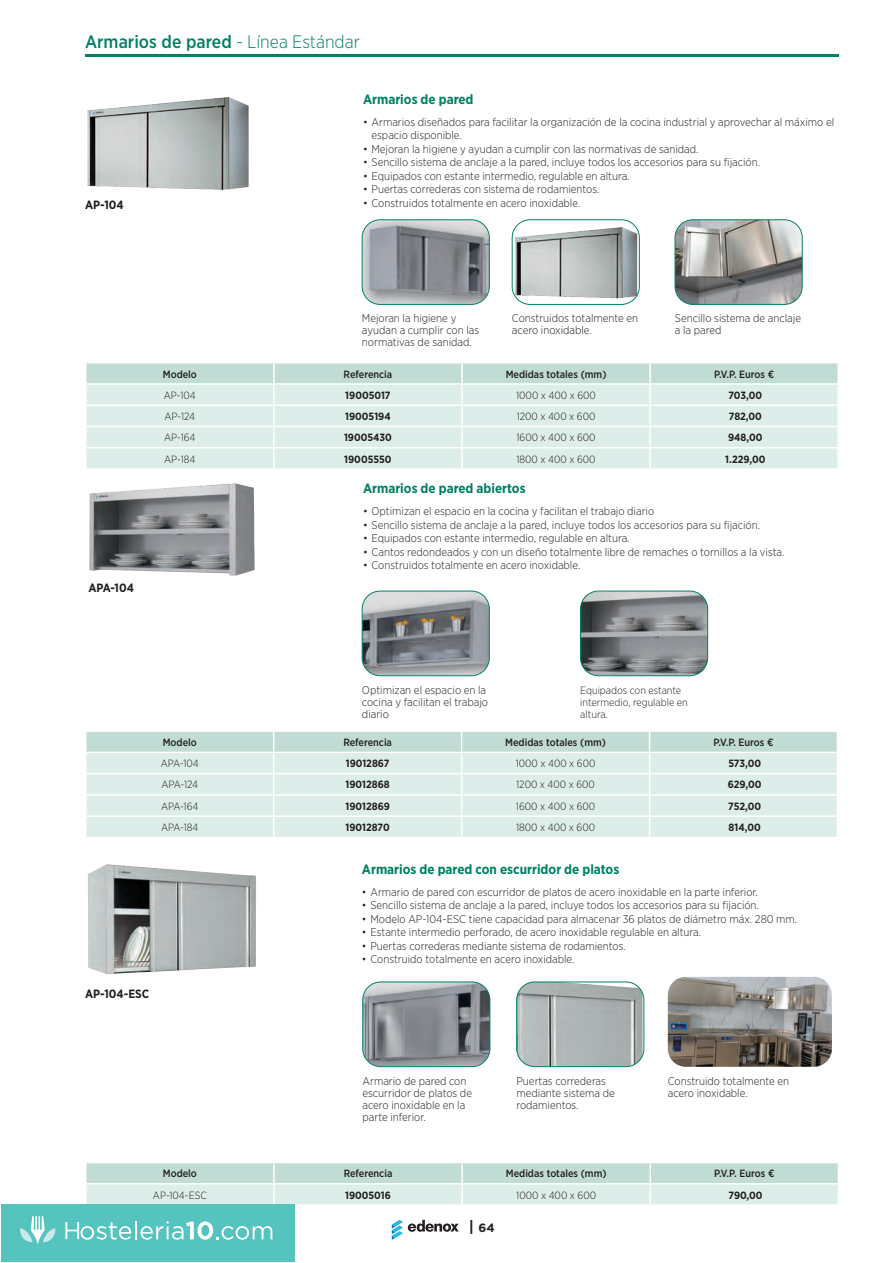
<style>
.page{position:relative;width:893px;height:1263px;background:#fff}
.page>*{position:absolute;margin:0;border:0;box-sizing:border-box;transform-origin:0 0}
.t1{font:500 18px "Gotham Narrow";color:#008164}
.t2{font:700 13.5px "Gotham Narrow";color:#008164}
.t3{font:700 12px "Gotham Narrow";color:#231f20}
.t4{font:700 12px "Gotham";color:#231f20}
.t5{font:300 11.25px/12px "Gotham Narrow";color:#231f20}
.t6{font:300 10.5px/12px "Gotham Narrow";color:#231f20}
.t7{font:500 10.5px "Gotham Narrow";color:#231f20}
.t8{font:700 10.5px "Gotham Narrow";color:#231f20}
.s1{font-weight:300}
.s2{font-size:15px}
</style>
<div class="page">
<hr style="left:85px;top:54px;width:754px;height:2px;background:#008164">
<svg style="left:392px;top:1220px;width:67px;height:20px"></svg>
<img style="left:89px;top:483px;width:166px;height:93px">
<img style="left:88px;top:864px;width:168px;height:111px">
<img style="left:87px;top:97px;width:162px;height:94px">
<img style="left:363px;top:982px;width:127px;height:85px">
<div style="left:363px;top:982px;width:127px;height:85px;border:1px solid #008164;border-radius:18px"></div>
<img style="left:517px;top:982px;width:127px;height:85px">
<div style="left:516px;top:982px;width:128px;height:85px;border:1px solid #008164;border-radius:18px"></div>
<img style="left:362px;top:591px;width:127px;height:85px">
<div style="left:362px;top:591px;width:128px;height:85px;border:1px solid #008164;border-radius:18px"></div>
<img style="left:580px;top:591px;width:128px;height:85px">
<div style="left:580px;top:591px;width:128px;height:85px;border:1px solid #008164;border-radius:18px"></div>
<img style="left:513px;top:225px;width:125px;height:74px">
<div style="left:512px;top:220px;width:127px;height:85px;border:1px solid #008164;border-radius:18px"></div>
<img style="left:675px;top:220px;width:127px;height:84px">
<div style="left:675px;top:220px;width:127px;height:85px;border:1px solid #008164;border-radius:18px"></div>
<img style="left:362px;top:220px;width:127px;height:84px">
<div style="left:362px;top:220px;width:128px;height:85px;border:1px solid #008164;border-radius:18px"></div>
<div style="left:87px;top:406px;width:750px;height:62px;background:#ddede9"></div>
<svg style="left:86px;top:363px;width:752px;height:41px;background:#d0e5e0"></svg>
<hr style="left:273px;top:406px;width:2px;height:20px;background:#fff">
<hr style="left:461px;top:406px;width:2px;height:20px;background:#fff">
<hr style="left:649px;top:406px;width:2px;height:20px;background:#fff">
<hr style="left:85px;top:426px;width:189px;height:1px;background:#fff">
<hr style="left:274px;top:426px;width:188px;height:1px;background:#fff">
<hr style="left:273px;top:427px;width:2px;height:20px;background:#fff">
<hr style="left:462px;top:426px;width:188px;height:1px;background:#fff">
<hr style="left:461px;top:427px;width:2px;height:20px;background:#fff">
<hr style="left:650px;top:426px;width:189px;height:1px;background:#fff">
<hr style="left:649px;top:427px;width:2px;height:20px;background:#fff">
<hr style="left:85px;top:447px;width:189px;height:1px;background:#fff">
<hr style="left:274px;top:447px;width:188px;height:1px;background:#fff">
<hr style="left:273px;top:448px;width:2px;height:20px;background:#fff">
<hr style="left:462px;top:447px;width:188px;height:1px;background:#fff">
<hr style="left:461px;top:448px;width:2px;height:20px;background:#fff">
<hr style="left:650px;top:447px;width:189px;height:1px;background:#fff">
<hr style="left:649px;top:448px;width:2px;height:20px;background:#fff">
<svg style="left:86px;top:731px;width:751px;height:106px;background:#daebe6"></svg>
<svg style="left:86px;top:1163px;width:752px;height:41px;background:#d0e5df"></svg>
<img style="left:668px;top:977px;width:164px;height:90px">
<div style="left:1px;top:1204px;width:293px;height:57px;background:#55c3be"></div>
<svg style="left:65px;top:1221px;width:207px;height:19px"></svg>
<svg style="left:20px;top:1216px;width:36px;height:28px"></svg>
<h1 class="t1" style="left:85px;top:31px;width:276px">Armarios de pared <span class="s1">- Línea Estándar</span></h1>
<p class="t2" style="left:363px;top:90px;width:112px">Armarios de pared</p>
<p class="t5" style="left:372px;top:115px;width:464px;line-height:13.5px;text-indent:-9px">• Armarios diseñados para facilitar la organización de la cocina industrial y aprovechar al máximo el espacio disponible.</p>
<p class="t5" style="left:363px;top:143px;width:337px">• Mejoran la higiene y ayudan a cumplir con las normativas de sanidad.</p>
<p class="t5" style="left:363px;top:156px;width:398px">• Sencillo sistema de anclaje a la pared, incluye todos los accesorios para su fijación.</p>
<p class="t5" style="left:363px;top:170px;width:268px">• Equipados con estante intermedio, regulable en altura.</p>
<p class="t5" style="left:363px;top:183px;width:238px">• Puertas correderas con sistema de rodamientos.</p>
<p class="t3" style="left:85px;top:197px;width:40px">AP-104</p>
<p class="t5" style="left:363px;top:197px;width:219px">• Construidos totalmente en acero inoxidable.</p>
<p class="t5" style="left:362px;top:312px;width:119px">Mejoran la higiene y ayudan a cumplir con las normativas de sanidad.</p>
<p class="t5" style="left:512px;top:312px;width:128px">Construidos totalmente en acero inoxidable.</p>
<p class="t5" style="left:675px;top:312px;width:128px">Sencillo sistema de anclaje a la pared</p>
<p class="t7" style="left:163px;top:367px;width:36px">Modelo</p>
<p class="t7" style="left:344px;top:367px;width:50px">Referencia</p>
<p class="t7" style="left:506px;top:367px;width:102px">Medidas totales (mm)</p>
<p class="t7" style="left:714px;top:367px;width:62px">P.V.P. Euros €</p>
<p class="t6" style="left:164px;top:389px;width:33px">AP-104</p>
<p class="t8" style="left:345px;top:388px;width:47px">19005017</p>
<p class="t6" style="left:516px;top:389px;width:81px">1000 x 400 x 600</p>
<p class="t8" style="left:728px;top:388px;width:35px">703,00</p>
<p class="t6" style="left:164px;top:410px;width:32px">AP-124</p>
<p class="t8" style="left:345px;top:410px;width:47px">19005194</p>
<p class="t6" style="left:517px;top:410px;width:80px">1200 x 400 x 600</p>
<p class="t8" style="left:729px;top:410px;width:35px">782,00</p>
<p class="t6" style="left:164px;top:431px;width:33px">AP-164</p>
<p class="t8" style="left:344px;top:431px;width:49px">19005430</p>
<p class="t6" style="left:516px;top:431px;width:81px">1600 x 400 x 600</p>
<p class="t8" style="left:728px;top:431px;width:36px">948,00</p>
<p class="t6" style="left:164px;top:453px;width:33px">AP-184</p>
<p class="t8" style="left:344px;top:452px;width:49px">19005550</p>
<p class="t6" style="left:516px;top:453px;width:81px">1800 x 400 x 600</p>
<p class="t8" style="left:725px;top:452px;width:42px">1.229,00</p>
<p class="t3" style="left:88px;top:580px;width:47px">APA-104</p>
<p class="t2" style="left:363px;top:480px;width:164px">Armarios de pared abiertos</p>
<p class="t5" style="left:363px;top:505px;width:293px">• Optimizan el espacio en la cocina y facilitan el trabajo diario</p>
<p class="t5" style="left:363px;top:519px;width:398px">• Sencillo sistema de anclaje a la pared, incluye todos los accesorios para su fijación.</p>
<p class="t5" style="left:363px;top:532px;width:268px">• Equipados con estante intermedio, regulable en altura.</p>
<p class="t5" style="left:363px;top:546px;width:423px">• Cantos redondeados y con un diseño totalmente libre de remaches o tornillos a la vista.</p>
<p class="t5" style="left:363px;top:559px;width:219px">• Construidos totalmente en acero inoxidable.</p>
<p class="t5" style="left:362px;top:684px;width:128px">Optimizan el espacio en la cocina y facilitan el trabajo diario</p>
<p class="t6" style="left:580px;top:684px;width:109px">Equipados con estante intermedio, regulable en altura.</p>
<p class="t7" style="left:163px;top:736px;width:36px">Modelo</p>
<p class="t7" style="left:343px;top:736px;width:50px">Referencia</p>
<p class="t7" style="left:505px;top:736px;width:102px">Medidas totales (mm)</p>
<p class="t7" style="left:713px;top:736px;width:62px">P.V.P. Euros €</p>
<p class="t6" style="left:161px;top:757px;width:40px">APA-104</p>
<p class="t8" style="left:346px;top:757px;width:45px">19012867</p>
<p class="t6" style="left:516px;top:757px;width:81px">1000 x 400 x 600</p>
<p class="t8" style="left:728px;top:757px;width:34px">573,00</p>
<p class="t6" style="left:161px;top:778px;width:38px">APA-124</p>
<p class="t8" style="left:346px;top:778px;width:46px">19012868</p>
<p class="t6" style="left:516px;top:778px;width:80px">1200 x 400 x 600</p>
<p class="t8" style="left:728px;top:778px;width:35px">629,00</p>
<p class="t6" style="left:161px;top:800px;width:39px">APA-164</p>
<p class="t8" style="left:345px;top:799px;width:46px">19012869</p>
<p class="t6" style="left:516px;top:800px;width:81px">1600 x 400 x 600</p>
<p class="t8" style="left:728px;top:799px;width:34px">752,00</p>
<p class="t6" style="left:161px;top:821px;width:39px">APA-184</p>
<p class="t8" style="left:346px;top:820px;width:46px">19012870</p>
<p class="t6" style="left:516px;top:821px;width:81px">1800 x 400 x 600</p>
<p class="t8" style="left:729px;top:820px;width:34px">814,00</p>
<p class="t3" style="left:85px;top:986px;width:66px">AP-104-ESC</p>
<p class="t2" style="left:362px;top:860px;width:259px">Armarios de pared con escurridor de platos</p>
<p class="t5" style="left:362px;top:885px;width:397px">• Armario de pared con escurridor de platos de acero inoxidable en la parte inferior.</p>
<p class="t5" style="left:362px;top:899px;width:398px">• Sencillo sistema de anclaje a la pared, incluye todos los accesorios para su fijación.</p>
<p class="t5" style="left:362px;top:912px;width:437px">• Modelo AP-104-ESC tiene capacidad para almacenar 36 platos de diámetro máx. 280 mm.</p>
<p class="t5" style="left:362px;top:926px;width:341px">• Estante intermedio perforado, de acero inoxidable regulable en altura.</p>
<p class="t5" style="left:362px;top:939px;width:265px">• Puertas correderas mediante sistema de rodamientos.</p>
<p class="t5" style="left:362px;top:953px;width:214px">• Construido totalmente en acero inoxidable.</p>
<p class="t5" style="left:363px;top:1075px;width:111px">Armario de pared con escurridor de platos de acero inoxidable en la parte inferior.</p>
<p class="t5" style="left:516px;top:1075px;width:100px">Puertas correderas mediante sistema de rodamientos.</p>
<p class="t5" style="left:668px;top:1075px;width:123px">Construido totalmente en acero inoxidable.</p>
<p class="t7" style="left:163px;top:1167px;width:36px">Modelo</p>
<p class="t7" style="left:344px;top:1167px;width:50px">Referencia</p>
<p class="t7" style="left:506px;top:1167px;width:102px">Medidas totales (mm)</p>
<p class="t7" style="left:714px;top:1167px;width:62px">P.V.P. Euros €</p>
<p class="t6" style="left:153px;top:1189px;width:55px">AP-104-ESC</p>
<p class="t8" style="left:345px;top:1188px;width:47px">19005016</p>
<p class="t6" style="left:516px;top:1189px;width:81px">1000 x 400 x 600</p>
<p class="t8" style="left:728px;top:1188px;width:36px">790,00</p>
<p class="t4" style="left:469px;top:1219px;width:27px"><span class="s2">|</span> 64</p>
</div>
